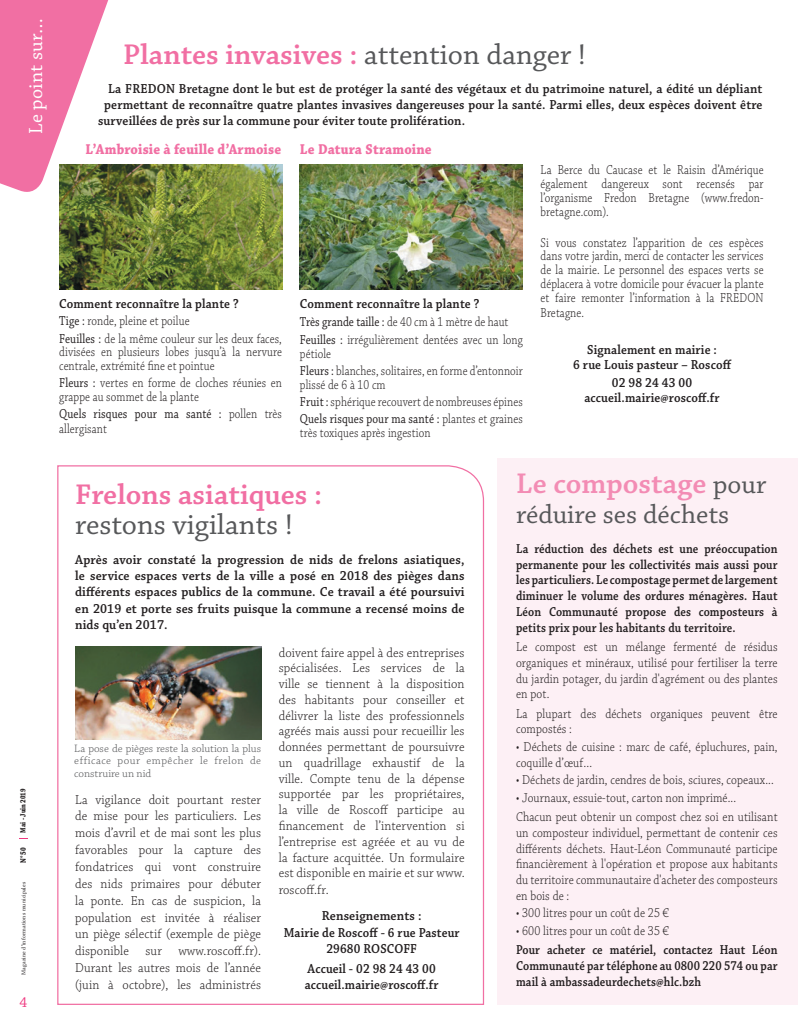
<style>
.page{position:relative;width:798px;height:1028px;background:#fff}
.page>*{position:absolute;margin:0;border:0;box-sizing:border-box;transform-origin:0 0}
.t1{font:600 30px "Chaparral Pro";color:#f16fa3}
.t2{font:30px "Chaparral Pro";color:#57585a}
.t3{font:600 30px "Chaparral Pro";color:#f38cb4}
.t4{font:27.5px "Chaparral Pro";color:#57585a}
.t5{font:20px "Chaparral Pro";letter-spacing:.01em;color:#fff}
.t6{font:700 15px "Chaparral Pro";letter-spacing:.01em;color:#f16fa3;scale:.91 1}
.t7{font:15px "Chaparral Pro";color:#ef377f}
.t8{font:300 13.75px/15.8px "Chaparral Pro";letter-spacing:.01em;color:#231f20;text-align:justify;scale:.93 1}
.t9{font:300 13.75px/13.8px "Chaparral Pro";letter-spacing:.01em;color:#231f20;scale:.82 1}
.t10{font:600 13.75px/16.2px "Chaparral Pro";letter-spacing:.01em;color:#231f20;text-align:center;scale:.94 1}
.t11{font:600 13.75px "Chaparral Pro";letter-spacing:.01em;color:#231f20;scale:.92 1}
.t12{font:600 13.75px/15px "Chaparral Pro";letter-spacing:.01em;color:#231f20;text-align:center;scale:.91 1}
.t13{font:13.75px/15px "Chaparral Pro";letter-spacing:.01em;color:#231f20;scale:.82 1}
.t14{font:600 13.75px/16.2px "Chaparral Pro";letter-spacing:.01em;color:#231f20;scale:.9 1}
.t15{font:300 13.62px/15.8px "Chaparral Pro";letter-spacing:.01em;color:#231f20;scale:.86 1}
.t16{font:600 13.62px/15.8px "Chaparral Pro";letter-spacing:.01em;color:#231f20;text-align:justify;scale:.86 1}
.t17{font:300 11.25px/12.5px "Chaparral Pro";letter-spacing:.04em;color:#57585a;text-align:justify}
.t18{font:700 8.25px "Chaparral Pro";color:#231f20;scale:.8 1}
.t19{font:700 7.75px "Chaparral Pro";color:#231f20;scale:.8 1}
.t20{font:5.75px "Chaparral Pro";letter-spacing:.02em;color:#231f20}
.s1{font-weight:400;color:#57585a}
.s2{font-weight:600}
.s3{font-weight:400}
.s4{font-weight:300}
.s5{font-weight:400;font-size:27.5px;color:#57585a}
</style>
<div class="page">
<div style="left:497px;top:459px;width:300px;height:546px;background:#fdf0f5"></div>
<svg style="left:0;top:0;width:109px;height:192px"></svg>
<svg style="left:57px;top:465px;width:427px;height:540px"></svg>
<img style="left:76px;top:646px;width:185px;height:93px">
<img style="left:59px;top:164px;width:223px;height:126px">
<img style="left:300px;top:164px;width:222px;height:126px">
<h3 class="t5" style="left:25px;top:134px;width:118px;rotate:-90deg">Le point sur…</h3>
<h1 class="t1" style="left:123px;top:37px;width:464px">Plantes invasives : <span class="s1">attention danger !</span></h1>
<p class="t11" style="left:108px;top:80px;width:712px">La FREDON Bretagne dont le but est de protéger la santé des végétaux et du patrimoine naturel, a édité un dépliant</p>
<p class="t11" style="left:104px;top:97px;width:716px">permettant de reconnaître quatre plantes invasives dangereuses pour la santé. Parmi elles, deux espèces doivent être</p>
<p class="t11" style="left:98px;top:113px;width:400px">surveillées de près sur la commune pour éviter toute prolifération.</p>
<p class="t6" style="left:85px;top:141px;width:216px">L’Ambroisie à feuille d’Armoise</p>
<p class="t9" style="left:59px;top:295px;width:273px;line-height:17.2px"><span class="s2">Comment reconnaître la plante ?<br></span><span class="s3">Tige :</span> ronde, pleine et poilue<br><span class="s3">Feuilles :</span> de la même couleur sur les deux faces,</p>
<p class="t9" style="left:59px;top:346px;width:273px">divisées en plusieurs lobes jusqu’à la nervure centrale, extrémité fine et pointue</p>
<p class="t9" style="left:59px;top:377px;width:273px"><span class="s3">Fleurs :</span> vertes en forme de cloches réunies en grappe au sommet de la plante</p>
<p class="t13" style="left:59px;top:407px;width:273px">Quels risques pour ma santé : <span class="s4">pollen très allergisant</span></p>
<p class="t6" style="left:300px;top:141px;width:146px">Le Datura Stramoine</p>
<p class="t12" style="left:300px;top:295px;width:230px;line-height:18.5px;text-align:left">Comment reconnaître la plante ?<br><span class="s3">Très grande taille :</span> <span class="s4">de 40 cm à 1 mètre de haut</span></p>
<p class="t9" style="left:300px;top:333px;width:273px"><span class="s3">Feuilles :</span> irrégulièrement dentées avec un long pétiole</p>
<p class="t9" style="left:300px;top:364px;width:273px"><span class="s3">Fleurs :</span> blanches, solitaires, en forme d’entonnoir plissé de 6 à 10 cm</p>
<p class="t9" style="left:300px;top:393px;width:273px;line-height:17.2px"><span class="s3">Fruit :</span> sphérique recouvert de nombreuses épines<br><span class="s3">Quels risques pour ma santé :</span> plantes et graines</p>
<p class="t9" style="left:300px;top:426px;width:161px">très toxiques après ingestion</p>
<p class="t9" style="left:540px;top:164px;width:273px;text-align:justify">La Berce du Caucase et le Raisin d’Amérique également dangereux sont recensés par l’organisme Fredon Bretagne (www.fredon&shy;bretagne.com).</p>
<p class="t9" style="left:540px;top:236px;width:273px;text-align:justify">Si vous constatez l’apparition de ces espèces dans votre jardin, merci de contacter les services de la mairie. Le personnel des espaces verts se déplacera à votre domicile pour évacuer la plante et faire remonter l’information à la FREDON</p>
<p class="t9" style="left:540px;top:306px;width:55px">Bretagne.</p>
<p class="t12" style="left:573px;top:342px;width:175px">Signalement en mairie :<br>6 rue Louis pasteur – Roscoff</p>
<p class="t12" style="left:584px;top:376px;width:150px">02 98 24 43 00 accueil.mairie@roscoff.fr</p>
<p class="t19" style="left:19px;top:832px;width:57px;rotate:-90deg">Mai - Juin 2019</p>
<p class="t18" style="left:18px;top:863px;width:21px;rotate:-90deg">N°50</p>
<p class="t20" style="left:20px;top:974px;width:94px;rotate:-90deg">Magazine d’informations municipales</p>
<p class="t7" style="left:19px;top:993px;width:9px">4</p>
<h1 class="t1" style="left:75px;top:478px;width:248px">Frelons asiatiques :</h1>
<h1 class="t2" style="left:75px;top:508px;width:219px">restons vigilants !</h1>
<p class="t10" style="left:75px;top:552px;width:415px;text-align:justify">Après avoir constaté la progression de nids de frelons asiatiques, le service espaces verts de la ville a posé en 2018 des pièges dans différents espaces publics de la commune. Ce travail a été poursuivi en 2019 et porte ses fruits puisque la commune a recensé moins de nids qu’en 2017.</p>
<p class="t17" style="left:74px;top:742px;width:188px">La pose de pièges reste la solution la plus efficace pour empêcher le frelon de construire un nid</p>
<p class="t8" style="left:75px;top:791px;width:201px;line-height:16.9px">La vigilance doit pourtant rester de mise pour les particuliers. Les mois d’avril et de mai sont les plus favorables pour la capture des fondatrices qui vont construire des nids primaires pour débuter la ponte. En cas de suspicion, la population est invitée à réaliser un piège sélectif (exemple de piège disponible sur www.roscoff.fr).<br>Durant les autres mois de l’année (juin à octobre), les administrés</p>
<p class="t8" style="left:278px;top:645px;width:201px">doivent faire appel à des entreprises spécialisées. Les services de la ville se tiennent à la disposition des habitants pour conseiller et délivrer la liste des professionnels agréés mais aussi pour recueillir les données permettant de poursuivre un quadrillage exhaustif de la ville. Compte tenu de la dépense supportée par les propriétaires, la ville de Roscoff participe au financement de l’intervention si l’entreprise est agréée et au vu de la facture acquittée. Un formulaire est disponible en mairie et sur www. roscoff.fr.</p>
<p class="t10" style="left:283px;top:908px;width:188px">Renseignements :<br>Mairie de Roscoff - 6 rue Pasteur<br>29680 ROSCOFF</p>
<p class="t14" style="left:305px;top:960px;width:150px">Accueil - 02 98 24 43 00 accueil.mairie@roscoff.fr</p>
<h1 class="t3" style="left:516px;top:467px;width:252px">Le compostage <span class="s5">pour</span></h1>
<h2 class="t4" style="left:516px;top:499px;width:215px">réduire ses déchets</h2>
<p class="t16" style="left:516px;top:541px;width:305px">La réduction des déchets est une préoccupation permanente pour les collectivités mais aussi pour les particuliers. Le compostage permet de largement diminuer le volume des ordures ménagères. Haut Léon Communauté propose des composteurs à petits prix pour les habitants du territoire.</p>
<p class="t15" style="left:516px;top:639px;width:305px;text-align:justify">Le compost est un mélange fermenté de résidus organiques et minéraux, utilisé pour fertiliser la terre du jardin potager, du jardin d'agrément ou des plantes en pot.</p>
<p class="t15" style="left:516px;top:706px;width:305px">La plupart des déchets organiques peuvent être compostés :</p>
<p class="t15" style="left:516px;top:739px;width:305px">• Déchets de cuisine : marc de café, épluchures, pain, coquille d’œuf…</p>
<p class="t15" style="left:516px;top:772px;width:301px">• Déchets de jardin, cendres de bois, sciures, copeaux...</p>
<p class="t15" style="left:516px;top:788px;width:305px;line-height:19.2px">• Journaux, essuie-tout, carton non imprimé...<br>Chacun peut obtenir un compost chez soi en utilisant</p>
<p class="t15" style="left:516px;top:825px;width:305px;text-align:justify">un composteur individuel, permettant de contenir ces différents déchets. Haut-Léon Communauté participe financièrement à l'opération et propose aux habitants du territoire communautaire d'acheter des composteurs en bois de :</p>
<p class="t15" style="left:516px;top:905px;width:179px">• 300 litres pour un coût de 25 €</p>
<p class="t15" style="left:516px;top:923px;width:179px">• 600 litres pour un coût de 35 €</p>
<p class="t16" style="left:516px;top:942px;width:305px">Pour acheter ce matériel, contactez Haut Léon Communauté par téléphone au 0800 220 574 ou par mail à ambassadeurdechets@hlc.bzh</p>
</div>
